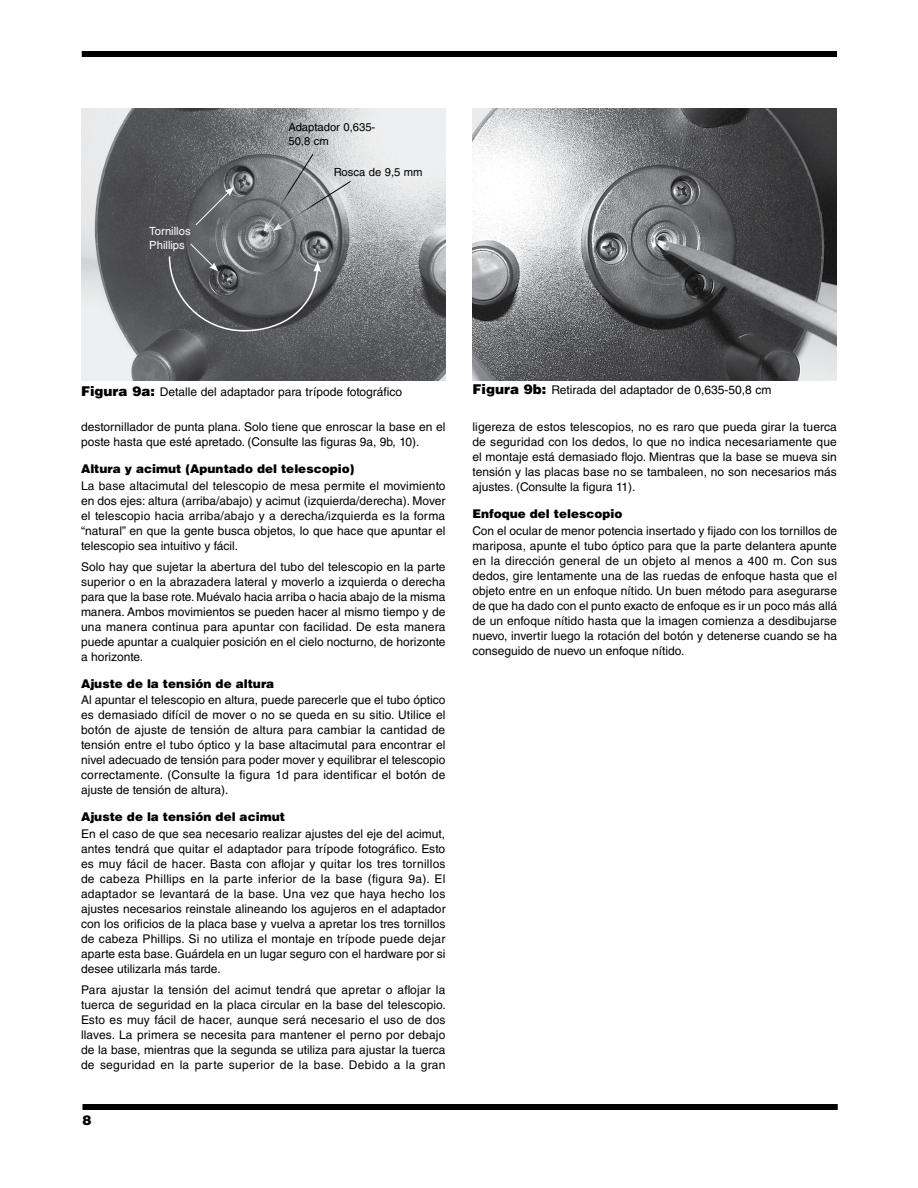
<style>
.page{position:relative;width:918px;height:1188px;background:#fff}
.page>*{position:absolute;margin:0;border:0;box-sizing:border-box;transform-origin:0 0}
.t1{font:900 13.5px "Helvetica LT Std";color:#000}
.IN_Body_Text{font:12px/15px "Helvetica LT Std";color:#000;text-align:justify}
.IN_Section_Subhead{font:900 12px "Helvetica LT Std";color:#000}
.IN_Caption{font:12px "Helvetica LT Std";color:#000}
.t2{font:11.25px/13.5px "Helvetica LT Std";color:#000}
.t3{font:11.25px/13.5px "Helvetica LT Std";color:#fff}
.s1{font-weight:900;font-size:13.5px}
</style>
<div class="page">
<div style="left:82px;top:51px;width:755px;height:6px;background:#000"></div>
<div style="left:82px;top:1104px;width:756px;height:6px;background:#000"></div>
<img style="left:81px;top:108px;width:365px;height:273px">
<img style="left:472px;top:108px;width:365px;height:273px">
<svg style="left:195px;top:187px;width:39px;height:39px"></svg>
<svg style="left:168px;top:243px;width:153px;height:89px"></svg>
<svg style="left:264px;top:153px;width:87px;height:79px"></svg>
<p class="t2" style="left:288px;top:121px;width:88px">Adaptador 0,635-<br>50,8 cm</p>
<p class="t3" style="left:149px;top:225px;width:43px">Tornillos<br>Phillips</p>
<p class="t2" style="left:334px;top:165px;width:90px">Rosca de 9,5 mm</p>
<p class="IN_Caption" style="left:81px;top:384px;width:323px"><span class="s1">Figura 9a:</span> Detalle del adaptador para trípode fotográfico</p>
<p class="IN_Caption" style="left:472px;top:383px;width:300px"><span class="s1">Figura 9b:</span> Retirada del adaptador de 0,635-50,8 cm</p>
<p class="IN_Body_Text" style="left:81px;top:420px;width:366px">destornillador de punta plana. Solo tiene que enroscar la base en el poste hasta que esté apretado. (Consulte las figuras 9a, 9b, 10).</p>
<h2 class="IN_Section_Subhead" style="left:81px;top:461px;width:275px">Altura y acimut (Apuntado del telescopio)</h2>
<p class="IN_Body_Text" style="left:81px;top:478px;width:366px">La base altacimutal del telescopio de mesa permite el movimiento en dos ejes: altura (arriba/abajo) y acimut (izquierda/derecha). Mover el telescopio hacia arriba/abajo y a derecha/izquierda es la forma “natural” en que la gente busca objetos, lo que hace que apuntar el telescopio sea intuitivo y fácil.</p>
<p class="IN_Body_Text" style="left:81px;top:559px;width:366px">Solo hay que sujetar la abertura del tubo del telescopio en la parte superior o en la abrazadera lateral y moverlo a izquierda o derecha para que la base rote. Muévalo hacia arriba o hacia abajo de la misma manera. Ambos movimientos se pueden hacer al mismo tiempo y de una manera continua para apuntar con facilidad. De esta manera puede apuntar a cualquier posición en el cielo nocturno, de horizonte a horizonte.</p>
<h2 class="IN_Section_Subhead" style="left:81px;top:676px;width:195px">Ajuste de la tensión de altura</h2>
<p class="IN_Body_Text" style="left:81px;top:693px;width:366px">Al apuntar el telescopio en altura, puede parecerle que el tubo óptico es demasiado difícil de mover o no se queda en su sitio. Utilice el botón de ajuste de tensión de altura para cambiar la cantidad de tensión entre el tubo óptico y la base altacimutal para encontrar el nivel adecuado de tensión para poder mover y equilibrar el telescopio correctamente. (Consulte la figura 1d para identificar el botón de ajuste de tensión de altura).</p>
<h2 class="IN_Section_Subhead" style="left:81px;top:809px;width:205px">Ajuste de la tensión del acimut</h2>
<p class="IN_Body_Text" style="left:81px;top:826px;width:366px">En el caso de que sea necesario realizar ajustes del eje del acimut, antes tendrá que quitar el adaptador para trípode fotográfico. Esto es muy fácil de hacer. Basta con aflojar y quitar los tres tornillos de cabeza Phillips en la parte inferior de la base (figura 9a). El adaptador se levantará de la base. Una vez que haya hecho los ajustes necesarios reinstale alineando los agujeros en el adaptador con los orificios de la placa base y vuelva a apretar los tres tornillos de cabeza Phillips. Si no utiliza el montaje en trípode puede dejar aparte esta base. Guárdela en un lugar seguro con el hardware por si desee utilizarla más tarde.</p>
<p class="IN_Body_Text" style="left:81px;top:982px;width:366px">Para ajustar la tensión del acimut tendrá que apretar o aflojar la tuerca de seguridad en la placa circular en la base del telescopio.<br>Esto es muy fácil de hacer, aunque será necesario el uso de dos llaves. La primera se necesita para mantener el perno por debajo de la base, mientras que la segunda se utiliza para ajustar la tuerca de seguridad en la parte superior de la base. Debido a la gran</p>
<p class="t1" style="left:82px;top:1111px;width:11px">8</p>
<p class="IN_Body_Text" style="left:472px;top:420px;width:366px">ligereza de estos telescopios, no es raro que pueda girar la tuerca de seguridad con los dedos, lo que no indica necesariamente que el montaje está demasiado flojo. Mientras que la base se mueva sin tensión y las placas base no se tambaleen, no son necesarios más ajustes. (Consulte la figura 11).</p>
<h2 class="IN_Section_Subhead" style="left:472px;top:506px;width:152px">Enfoque del telescopio</h2>
<p class="IN_Body_Text" style="left:472px;top:523px;width:366px">Con el ocular de menor potencia insertado y fijado con los tornillos de mariposa, apunte el tubo óptico para que la parte delantera apunte en la dirección general de un objeto al menos a 400 m. Con sus dedos, gire lentamente una de las ruedas de enfoque hasta que el objeto entre en un enfoque nítido. Un buen método para asegurarse de que ha dado con el punto exacto de enfoque es ir un poco más allá de un enfoque nítido hasta que la imagen comienza a desdibujarse nuevo, invertir luego la rotación del botón y detenerse cuando se ha conseguido de nuevo un enfoque nítido.</p>
</div>
